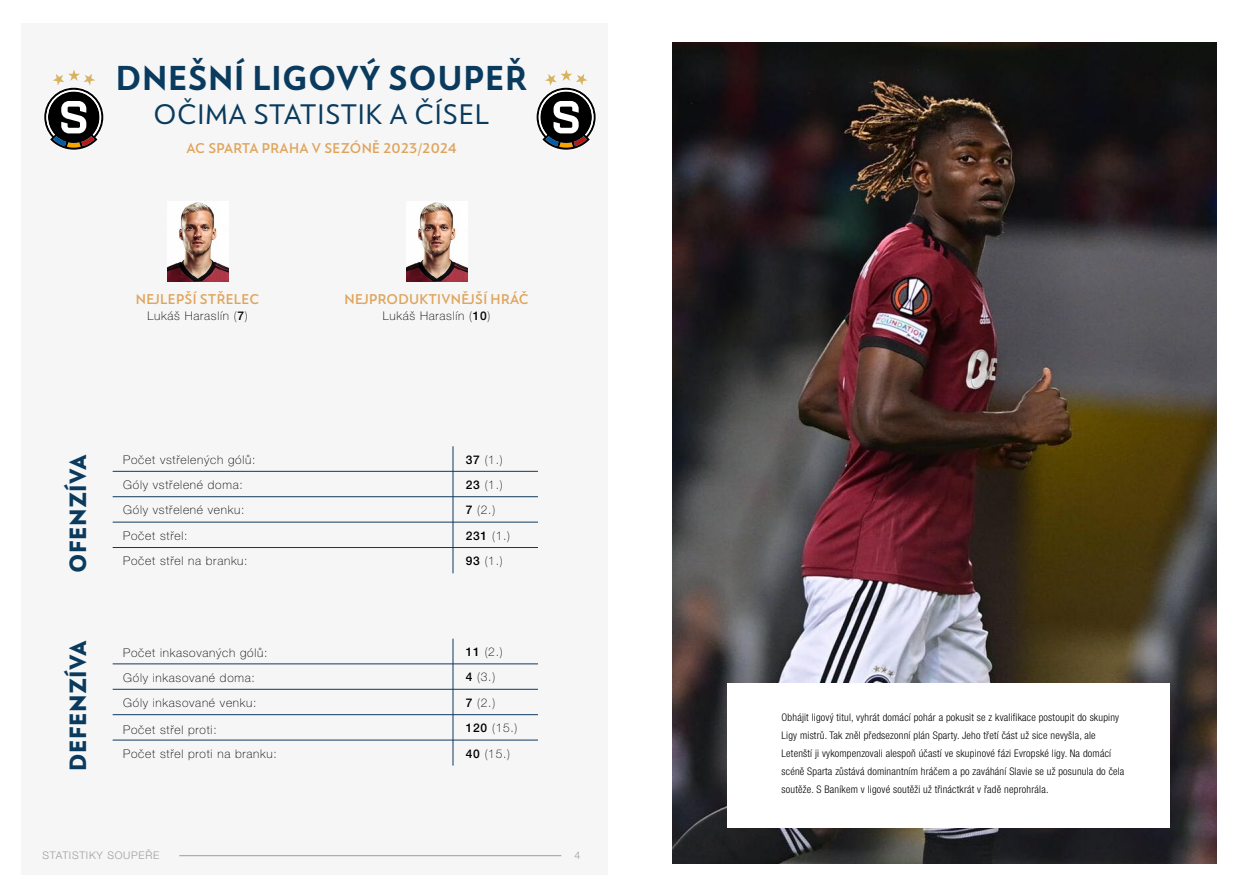
<style>
.page{position:relative;width:1259px;height:893px;background:#fff}
.page>*{position:absolute;margin:0;border:0;box-sizing:border-box;transform-origin:0 0}
.t1{font:800 33px "RNS Miles";letter-spacing:.02em;color:#0a3b5e}
.t2{font:500 27px "RNS Miles";letter-spacing:.02em;color:#0a3b5e}
.t3{font:900 22.5px "RNS Miles";letter-spacing:.02em;color:#0a3b5e}
.t4{font:700 13.5px "RNS Miles";letter-spacing:.02em;color:#dfa45b}
.t5{font:100 12px "Helvetica Neue LT Pro";letter-spacing:.06em;color:#000}
.t6{font:300 condensed 10.5px/18px "Helvetica Neue LT Pro";letter-spacing:.02em;color:#000}
.t7{font:300 10.5px "Helvetica Neue LT Pro";letter-spacing:.07em;color:#9d9d9c}
.s1{font-weight:500}
</style>
<div class="page">
<div style="left:21px;top:23px;width:587px;height:851px;background:#f6f6f6"></div>
<hr style="left:453px;top:446px;width:1px;height:127px;background:#0f3a5e">
<hr style="left:453px;top:639px;width:1px;height:127px;background:#0f3a5e">
<hr style="left:113px;top:471px;width:425px;height:1px;background:#0f3a5e">
<hr style="left:113px;top:664px;width:425px;height:1px;background:#0f3a5e">
<hr style="left:113px;top:496px;width:425px;height:1px;background:#0f3a5e">
<hr style="left:113px;top:689px;width:425px;height:1px;background:#0f3a5e">
<hr style="left:113px;top:522px;width:425px;height:1px;background:#0f3a5e">
<hr style="left:113px;top:714px;width:425px;height:1px;background:#0f3a5e">
<hr style="left:113px;top:547px;width:425px;height:1px;background:#0f3a5e">
<hr style="left:113px;top:740px;width:425px;height:1px;background:#0f3a5e">
<hr style="left:179px;top:855px;width:382px;height:1px;background:#9d9d9c">
<img style="left:672px;top:43px;width:544px;height:820px">
<div style="left:727px;top:683px;width:443px;height:144px;background:#fff"></div>
<img style="left:167px;top:202px;width:61px;height:79px">
<img style="left:406px;top:202px;width:61px;height:79px">
<svg style="left:44px;top:69px;width:60px;height:81px"></svg>
<svg style="left:536px;top:69px;width:60px;height:81px"></svg>
<h1 class="t1" style="left:116px;top:56px;width:413px">DNEŠNÍ LIGOVÝ SOUPEŘ</h1>
<h2 class="t2" style="left:153px;top:97px;width:337px">OČIMA STATISTIK A ČÍSEL</h2>
<p class="t4" style="left:186px;top:139px;width:271px">AC SPARTA PRAHA V SEZÓNĚ 2023/2024</p>
<p class="t4" style="left:136px;top:290px;width:125px">NEJLEPŠÍ STŘELEC</p>
<p class="t4" style="left:345px;top:290px;width:185px">NEJPRODUKTIVNĚJŠÍ HRÁČ</p>
<p class="t5" style="left:147px;top:309px;width:102px">Lukáš Haraslín (<span class="s1">7</span>)</p>
<p class="t5" style="left:383px;top:309px;width:109px">Lukáš Haraslín (<span class="s1">10</span>)</p>
<h3 class="t3" style="left:63px;top:573px;width:120px;rotate:-90deg">OFENZÍVA</h3>
<h3 class="t3" style="left:63px;top:771px;width:132px;rotate:-90deg">DEFENZÍVA</h3>
<p class="t5" style="left:123px;top:453px;width:134px">Počet vstřelených gólů:</p>
<p class="t5" style="left:123px;top:478px;width:121px">Góly vstřelené doma:</p>
<p class="t5" style="left:123px;top:503px;width:123px">Góly vstřelené venku:</p>
<p class="t5" style="left:123px;top:529px;width:66px">Počet střel:</p>
<p class="t5" style="left:123px;top:554px;width:126px">Počet střel na branku:</p>
<p class="t5" style="left:123px;top:645px;width:146px">Počet inkasovaných gólů:</p>
<p class="t5" style="left:123px;top:670px;width:133px">Góly inkasované doma:</p>
<p class="t5" style="left:123px;top:696px;width:135px">Góly inkasované venku:</p>
<p class="t5" style="left:123px;top:722px;width:95px">Počet střel proti:</p>
<p class="t5" style="left:123px;top:747px;width:155px">Počet střel proti na branku:</p>
<p class="t5" style="left:466px;top:453px;width:38px"><span class="s1">37</span> (1.)</p>
<p class="t5" style="left:466px;top:478px;width:38px"><span class="s1">23</span> (1.)</p>
<p class="t5" style="left:466px;top:503px;width:31px"><span class="s1">7</span> (2.)</p>
<p class="t5" style="left:466px;top:529px;width:46px"><span class="s1">231</span> (1.)</p>
<p class="t5" style="left:466px;top:554px;width:38px"><span class="s1">93</span> (1.)</p>
<p class="t5" style="left:466px;top:645px;width:38px"><span class="s1">11</span> (2.)</p>
<p class="t5" style="left:466px;top:670px;width:31px"><span class="s1">4</span> (3.)</p>
<p class="t5" style="left:466px;top:696px;width:31px"><span class="s1">7</span> (2.)</p>
<p class="t5" style="left:466px;top:721px;width:53px"><span class="s1">120</span> (15.)</p>
<p class="t5" style="left:466px;top:746px;width:46px"><span class="s1">40</span> (15.)</p>
<p class="t7" style="left:43px;top:849px;width:118px">STATISTIKY SOUPEŘE</p>
<p class="t7" style="left:574px;top:849px;width:7px">4</p>
<p class="t6" style="left:781px;top:708px;width:344px">Obhájit ligový titul, vyhrát domácí pohár a pokusit se z kvalifikace postoupit do skupiny Ligy mistrů. Tak zněl předsezonní plán Sparty. Jeho třetí část už sice nevyšla, ale Letenští ji vykompenzovali alespoň účastí ve skupinové fázi Evropské ligy. Na domácí scéně Sparta zůstává dominantním hráčem a po zaváhání Slavie se už posunula do čela soutěže. S Baníkem v ligové soutěži už třináctkrát v řadě neprohrála.</p>
</div>
